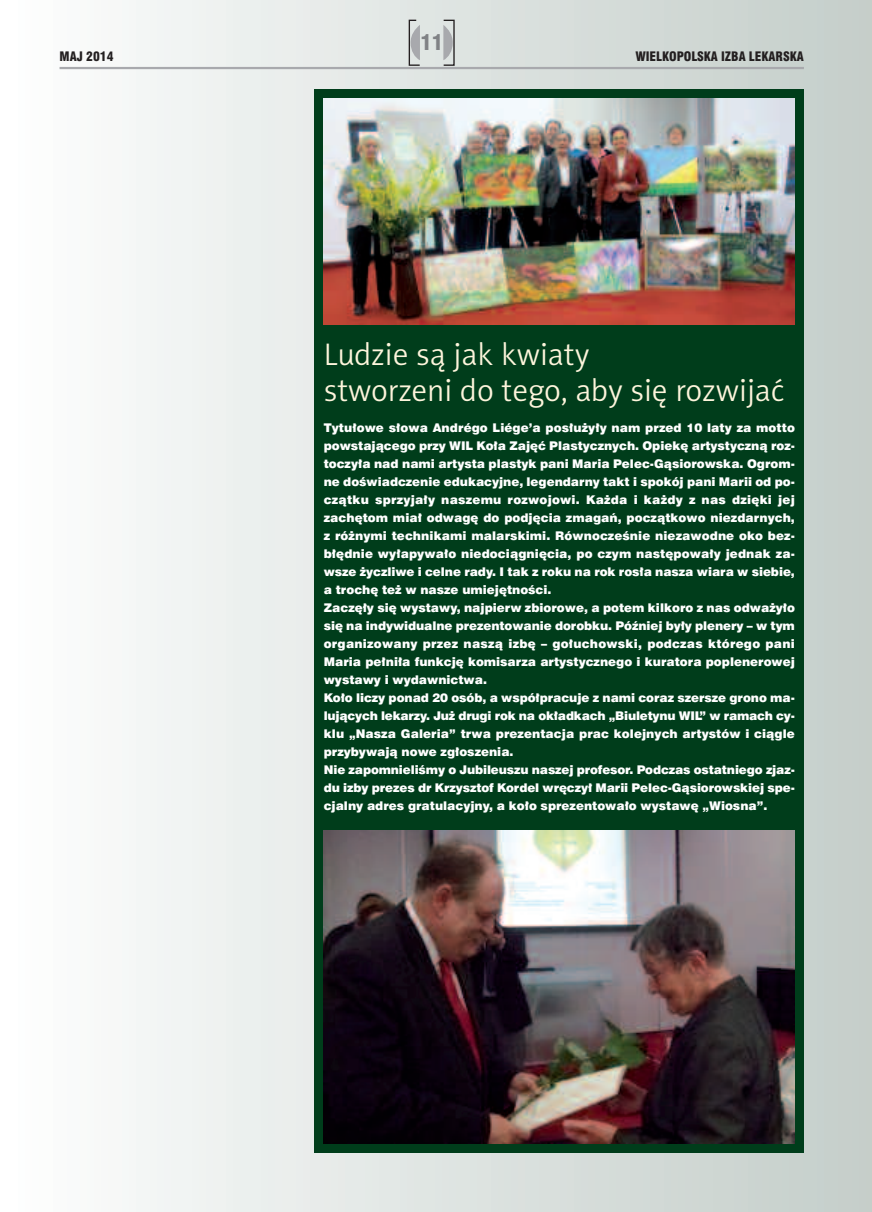
<style>
.page{position:relative;width:872px;height:1212px;background:#fff}
.page>*{position:absolute;margin:0;border:0;box-sizing:border-box;transform-origin:0 0}
.t1{font:31.5px/36px "Naomi Sans EFNTT Light";color:#fef5dc}
.t2{font:21px "Swis 721 Blk Cn EU";color:#808285}
.t3{font:12.75px "Swis 721 Blk Cn EU";color:#231f20}
.t4{font:12px/18px "Swis 721 Blk EU";color:#fff}
</style>
<div class="page">
<div style="left:0;top:0;width:872px;height:1212px;background:linear-gradient(to right,#fcfdfd,#c0cbc6)"></div>
<svg style="left:443px;top:25px;width:10px;height:35px"></svg>
<svg style="left:408px;top:19px;width:13px;height:48px"></svg>
<hr style="left:60px;top:67px;width:744px;height:2px;background:#a8a9ad">
<div style="left:315px;top:89px;width:489px;height:1063px;background:#003d1b"></div>
<img style="left:324px;top:98px;width:471px;height:226px">
<img style="left:324px;top:831px;width:471px;height:312px">
<h2 class="t2" style="left:420px;top:30px;width:24px">11</h2>
<p class="t3" style="left:60px;top:48px;width:55px">MAJ 2014</p>
<p class="t3" style="left:635px;top:48px;width:170px">WIELKOPOLSKA IZBA LEKARSKA</p>
<h1 class="t1" style="left:324px;top:336px;width:462px">Ludzie są jak kwiaty<br>stworzeni do tego, aby się rozwijać</h1>
<p class="t4" style="left:324px;top:419px;width:472px">Tytułowe słowa Andrégo Liége’a posłużyły nam przed 10 laty za motto powstającego przy WIL Koła Zajęć Plastycznych. Opiekę artystyczną roz&shy;toczyła nad nami artysta plastyk pani Maria Pelec-Gąsiorowska. Ogrom&shy;ne doświadczenie edukacyjne, legendarny takt i spokój pani Marii od po&shy;czątku sprzyjały naszemu rozwojowi. Każda i każdy z nas dzięki jej zachętom miał odwagę do podjęcia zmagań, początkowo niezdarnych, z różnymi technikami malarskimi. Równocześnie niezawodne oko bez&shy;błędnie wyłapywało niedociągnięcia, po czym następowały jednak za&shy;wsze życzliwe i celne rady. I tak z roku na rok rosła nasza wiara w siebie, a trochę też w nasze umiejętności.<br>Zaczęły się wystawy, najpierw zbiorowe, a potem kilkoro z nas odważyło się na indywidualne prezentowanie dorobku. Później były plenery – w tym organizowany przez naszą izbę – gołuchowski, podczas którego pani Maria pełniła funkcję komisarza artystycznego i kuratora poplenerowej wystawy i wydawnictwa.<br>Koło liczy ponad 20 osób, a współpracuje z nami coraz szersze grono ma&shy;lujących lekarzy. Już drugi rok na okładkach „Biuletynu WIL” w ramach cy&shy;klu „Nasza Galeria” trwa prezentacja prac kolejnych artystów i ciągle przybywają nowe zgłoszenia.<br>Nie zapomnieliśmy o Jubileuszu naszej profesor. Podczas ostatniego zjaz&shy;du izby prezes dr Krzysztof Kordel wręczył Marii Pelec-Gąsiorowskiej spe&shy;cjalny adres gratulacyjny, a koło sprezentowało wystawę „Wiosna”.</p>
</div>
